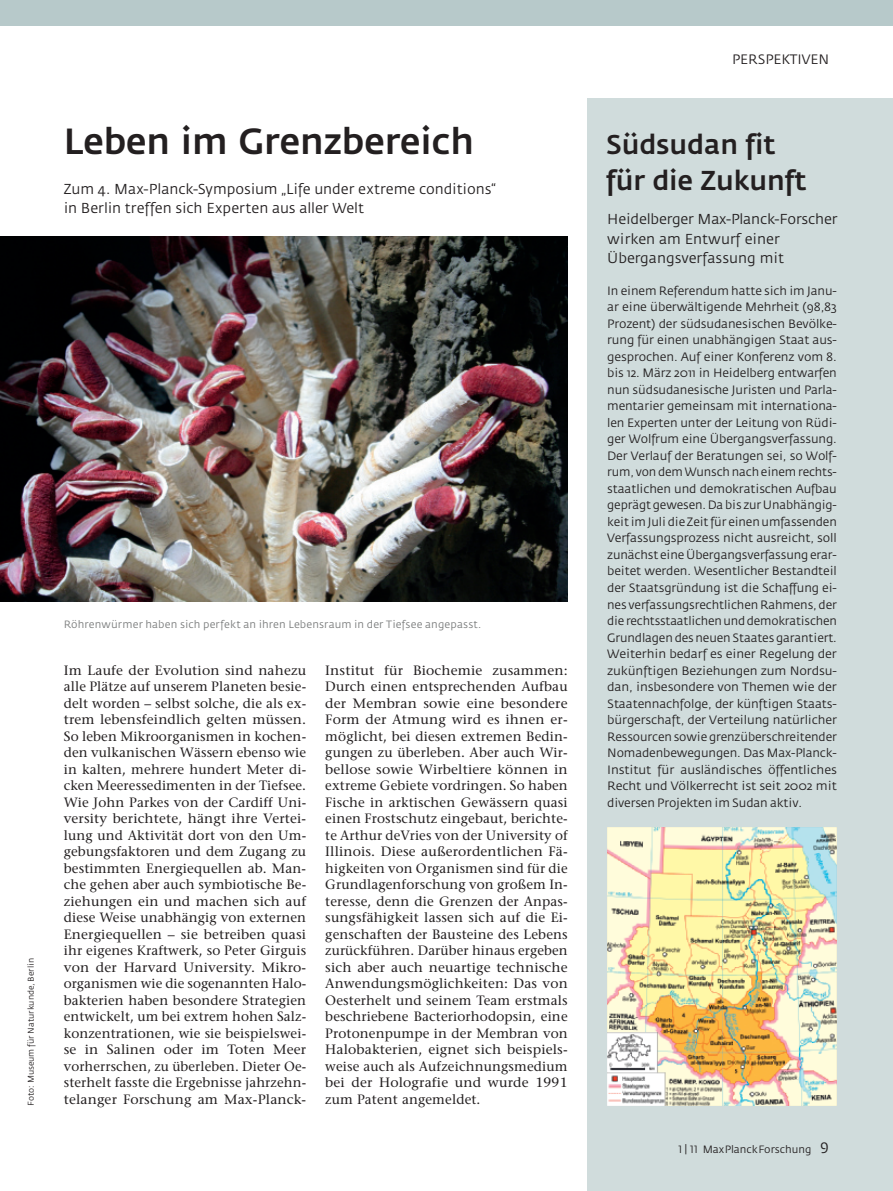
<style>
.page{position:relative;width:893px;height:1191px;background:#fff}
.page>*{position:absolute;margin:0;border:0;box-sizing:border-box;transform-origin:0 0}
.t1{font:500 36px "Fedra Sans";letter-spacing:-.005em;color:#231f20}
.t2{font:500 27px/36px "Fedra Sans";letter-spacing:-.005em;color:#231f20}
.t3{font:14.25px/19.5px "Fedra Sans";color:#231f20}
.t4{font:13.5px/16.5px "Stone Serif";letter-spacing:.01em;color:#231f20;text-align:justify}
.t5{font:13.5px "Fedra Sans";color:#231f20}
.t6{font:12px/16.5px "Fedra Sans";letter-spacing:-.01em;color:#231f20;text-align:justify}
.t7{font:10.5px "Fedra Sans";letter-spacing:.015em;color:#7a7c7c}
.t8{font:10.5px "Fedra Sans";color:#231f20}
.t9{font:8.25px "Fedra Sans";color:#231f20}
.s1{font-family:"Fedra Sans Book SC"}
.s2{font-family:"Fedra Sans Book SC";font-size:15px}
</style>
<div class="page">
<div style="left:587px;top:98px;width:306px;height:1093px;background:#d0dcdc"></div>
<div style="left:0;top:0;width:893px;height:26px;background:#b7c9ca"></div>
<img style="left:0;top:236px;width:568px;height:365px">
<img style="left:607px;top:828px;width:229px;height:278px">
<p class="t1" style="left:64px;top:127px;width:412px">Leben im Grenzbereich</p>
<p class="t3" style="left:64px;top:180px;width:434px">Zum 4. Max-Planck-Symposium „Life under extreme conditions“ in Berlin treffen sich Experten aus aller Welt</p>
<p class="t9" style="left:28px;top:1106px;width:149px;rotate:-90deg">Foto: Museum für Naturkunde, Berlin</p>
<p class="t7" style="left:64px;top:620px;width:419px">Röhrenwürmer haben sich perfekt an ihren Lebensraum in der Tiefsee angepasst.</p>
<p class="t4" style="left:64px;top:663px;width:244px">Im Laufe der Evolution sind nahezu alle Plätze auf unserem Planeten besie&shy;delt worden – selbst solche, die als ex&shy;trem lebensfeindlich gelten müssen.<br>So leben Mikroorganismen in kochen&shy;den vulkanischen Wässern ebenso wie in kalten, mehrere hundert Meter di&shy;cken Meeressedimenten in der Tiefsee.<br>Wie John Parkes von der Cardiff Uni&shy;versity berichtete, hängt ihre Vertei&shy;lung und Aktivität dort von den Um&shy;gebungsfaktoren und dem Zugang zu bestimmten Energiequellen ab. Man&shy;che gehen aber auch symbiotische Be&shy;ziehungen ein und machen sich auf diese Weise unabhängig von externen Energiequellen – sie betreiben quasi ihr eigenes Kraftwerk, so Peter Girguis von der Harvard University. Mikro&shy;organismen wie die sogenannten Halo&shy;bakterien haben besondere Strategien entwickelt, um bei extrem hohen Salz&shy;konzentrationen, wie sie beispielswei&shy;se in Salinen oder im Toten Meer vorherrschen, zu überleben. Dieter Oe&shy;sterhelt fasste die Ergebnisse jahrzehn&shy;telanger Forschung am Max-Planck-</p>
<p class="t4" style="left:325px;top:663px;width:244px">Institut für Biochemie zusammen:<br>Durch einen entsprechenden Aufbau der Membran sowie eine besondere Form der Atmung wird es ihnen er&shy;möglicht, bei diesen extremen Bedin&shy;gungen zu überleben. Aber auch Wir&shy;bellose sowie Wirbeltiere können in extreme Gebiete vordringen. So haben Fische in arktischen Gewässern quasi einen Frostschutz eingebaut, berichte&shy;te Arthur deVries von der University of Illinois. Diese außerordentlichen Fä&shy;higkeiten von Organismen sind für die Grundlagenforschung von großem In&shy;teresse, denn die Grenzen der Anpas&shy;sungsfähigkeit lassen sich auf die Ei&shy;genschaften der Bausteine des Lebens zurückführen. Darüber hinaus ergeben sich aber auch neuartige technische Anwendungsmöglichkeiten: Das von Oesterhelt und seinem Team erstmals beschriebene Bacteriorhodopsin, eine Protonenpumpe in der Membran von Halobakterien, eignet sich beispiels&shy;weise auch als Aufzeichnungsmedium bei der Holografie und wurde 1991 zum Patent angemeldet.</p>
<p class="t5" style="left:732px;top:54px;width:99px">PERSPEKTIVEN</p>
<p class="t2" style="left:606px;top:129px;width:202px">Südsudan fit für die Zukunft</p>
<p class="t3" style="left:607px;top:211px;width:232px">Heidelberger Max-Planck-Forscher wirken am Entwurf einer<br>Übergangsverfassung mit</p>
<p class="t6" style="left:607px;top:283px;width:231px">In einem Referendum hatte sich im Janu&shy;ar eine überwältigende Mehrheit (98,83<br>Prozent) der südsudanesischen Bevölke&shy;rung für einen unabhängigen Staat aus&shy;gesprochen. Auf einer Konferenz vom 8. bis 12. März 2011 in Heidelberg entwarfen nun südsudanesische Juristen und Parla&shy;mentarier gemeinsam mit internationa&shy;len Experten unter der Leitung von Rüdi&shy;ger Wolfrum eine Übergangsverfassung.<br>Der Verlauf der Beratungen sei, so Wolf&shy;rum, von dem Wunsch nach einem rechts&shy;staatlichen und demokratischen Aufbau geprägt gewesen. Da bis zur Unabhängig&shy;keit im Juli die Zeit für einen umfassenden Verfassungsprozess nicht ausreicht, soll zunächst eine Übergangsverfassung erar&shy;beitet werden. Wesentlicher Bestandteil der Staatsgründung ist die Schaffung ei&shy;nes verfassungsrechtlichen Rahmens, der die rechtsstaatlichen und demokratischen Grundlagen des neuen Staates garantiert.<br>Weiterhin bedarf es einer Regelung der zukünftigen Beziehungen zum Nordsu&shy;dan, insbesondere von Themen wie der Staatennachfolge, der künftigen Staats&shy;bürgerschaft, der Verteilung natürlicher Ressourcen sowie grenzüberschreitender Nomadenbewegungen. Das Max-Planck-Institut für ausländisches öffentliches Recht und Völkerrecht ist seit 2002 mit diversen Projekten im Sudan aktiv.</p>
<p class="t8" style="left:678px;top:1145px;width:152px"><span class="s1">1 | 11</span> MaxPlanckForschung <span class="s2">9</span></p>
</div>
